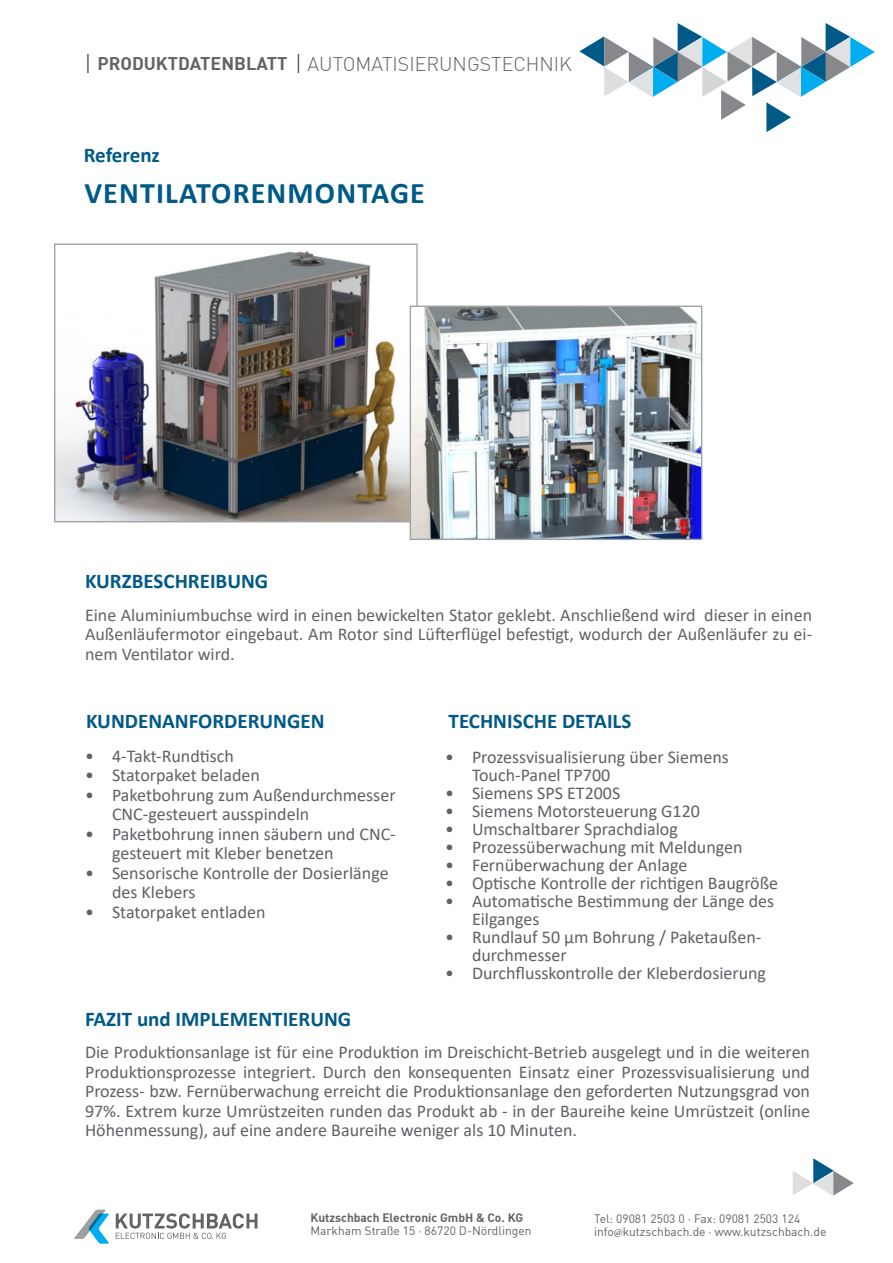
<style>
.page{position:relative;width:893px;height:1263px;background:#fff}
.page>*{position:absolute;margin:0;border:0;box-sizing:border-box;transform-origin:0 0}
.t1{font:700 30px "Calibri";letter-spacing:.04em;color:#005987}
.t2{font:700 21px "Calibri";color:#005987}
.t3{font:300 19.5px "FFDIN Light";color:#636366}
.t4{font:18px/19.5px "Calibri";color:#606066}
.t5{font:18px/19.5px "Calibri";color:#636366;text-align:justify}
.t6{font:12px/13.5px "FFDIN Regular";color:#636366}
.t7{font:700 12px "FFDIN Bold";color:#636366}
.s1{font-family:"FFDIN Bold";font-weight:700;font-size:18px}
.s2{font-family:"Minion Pro"}
</style>
<div class="page">
<img style="left:56px;top:251px;width:358px;height:269px">
<div style="left:54px;top:243px;width:364px;height:279px;border:1px solid #9fa3a5"></div>
<img style="left:412px;top:308px;width:288px;height:230px">
<div style="left:410px;top:306px;width:292px;height:234px;border:1px solid #9fa3a5"></div>
<svg style="left:74px;top:1210px;width:35px;height:34px"></svg>
<svg style="left:116px;top:1213px;width:142px;height:26px"></svg>
<svg style="left:793px;top:1158px;width:61px;height:38px"></svg>
<svg style="left:579px;top:23px;width:296px;height:109px"></svg>
<svg style="left:298px;top:54px;width:1px;height:19px"></svg>
<svg style="left:87px;top:54px;width:2px;height:19px"></svg>
<p class="t3" style="left:97px;top:52px;width:476px"><span class="s1">PRODUKTDATENBLATT</span> AUTOMATISIERUNGSTECHNIK</p>
<p class="t2" style="left:84px;top:142px;width:78px">Referenz</p>
<h1 class="t1" style="left:84px;top:175px;width:342px">VENTILATORENMONTAGE</h1>
<p class="t2" style="left:85px;top:569px;width:185px">KURZBESCHREIBUNG</p>
<p class="t5" style="left:85px;top:606px;width:729px">Eine Aluminiumbuchse wird in einen bewickelten Stator geklebt. Anschließend wird dieser in einen Außenläufermotor eingebaut. Am Rotor sind Lüfterflügel befestigt, wodurch der Außenläufer zu ei&shy;nem Ventilator wird.</p>
<p class="t2" style="left:86px;top:709px;width:240px">KUNDENANFORDERUNGEN</p>
<p class="t2" style="left:449px;top:708px;width:184px">TECHNISCHE DETAILS</p>
<p class="t4" style="left:85px;top:747px;width:150px">• 4-Takt-Rundtisch</p>
<p class="t4" style="left:85px;top:767px;width:176px">• Statorpaket beladen</p>
<p class="t4" style="left:112px;top:786px;width:285px;text-indent:-27px">• Paketbohrung zum Außendurchmesser<br>CNC-gesteuert ausspindeln</p>
<p class="t4" style="left:112px;top:825px;width:285px;text-indent:-27px">• Paketbohrung innen säubern und CNC&shy;gesteuert mit Kleber benetzen</p>
<p class="t4" style="left:112px;top:864px;width:278px;text-indent:-27px">• Sensorische Kontrolle der Dosierlänge des Klebers</p>
<p class="t4" style="left:85px;top:903px;width:182px">• Statorpaket entladen</p>
<p class="t4" style="left:472px;top:749px;width:258px;line-height:18px;text-indent:-27px">• Prozessvisualisierung über Siemens<br>Touch-Panel TP700</p>
<p class="t4" style="left:445px;top:784px;width:177px">• Siemens SPS ET200S</p>
<p class="t4" style="left:445px;top:802px;width:256px">• Siemens Motorsteuerung G120</p>
<p class="t4" style="left:445px;top:820px;width:234px">• Umschaltbarer Sprachdialog</p>
<p class="t4" style="left:445px;top:838px;width:299px">• Prozessüberwachung mit Meldungen</p>
<p class="t4" style="left:445px;top:856px;width:244px">• Fernüberwachung der Anlage</p>
<p class="t4" style="left:445px;top:874px;width:335px">• Optische Kontrolle der richtigen Baugröße</p>
<p class="t4" style="left:472px;top:893px;width:304px;line-height:18px;text-indent:-27px">• Automatische Bestimmung der Länge des<br>Eilganges</p>
<p class="t4" style="left:472px;top:929px;width:291px;line-height:18px;text-indent:-27px">• Rundlauf 50 μm Bohrung / Paketaußen&shy;durchmesser</p>
<p class="t4" style="left:445px;top:964px;width:323px">• Durchflusskontrolle der Kleberdosierung</p>
<p class="t2" style="left:85px;top:1006px;width:268px">FAZIT und IMPLEMENTIERUNG</p>
<p class="t4" style="left:85px;top:1042px;width:726px;text-align:justify">Die Produktionsanlage ist für eine Produktion im Dreischicht-Betrieb ausgelegt und in die weiteren Produktionsprozesse integriert. Durch den konsequenten Einsatz einer Prozessvisualisierung und Prozess- bzw. Fernüberwachung erreicht die Produktionsanlage den geforderten Nutzungsgrad von 97%. Extrem kurze Umrüstzeiten runden das Produkt ab - in der Baureihe keine Umrüstzeit (online Höhenmessung), auf eine andere Baureihe weniger als 10 Minuten.</p>
<p class="t7" style="left:310px;top:1211px;width:214px">Kutzschbach Electronic GmbH &amp; Co. KG</p>
<p class="t6" style="left:310px;top:1225px;width:223px">Markham Straße 15 · 86720 D-Nördlingen</p>
<p class="t6" style="left:594px;top:1213px;width:234px">Tel: 09081 2503 0 · Fax: 09081 2503 124 info<span class="s2">@</span>kutzschbach.de · www.kutzschbach.de</p>
</div>
